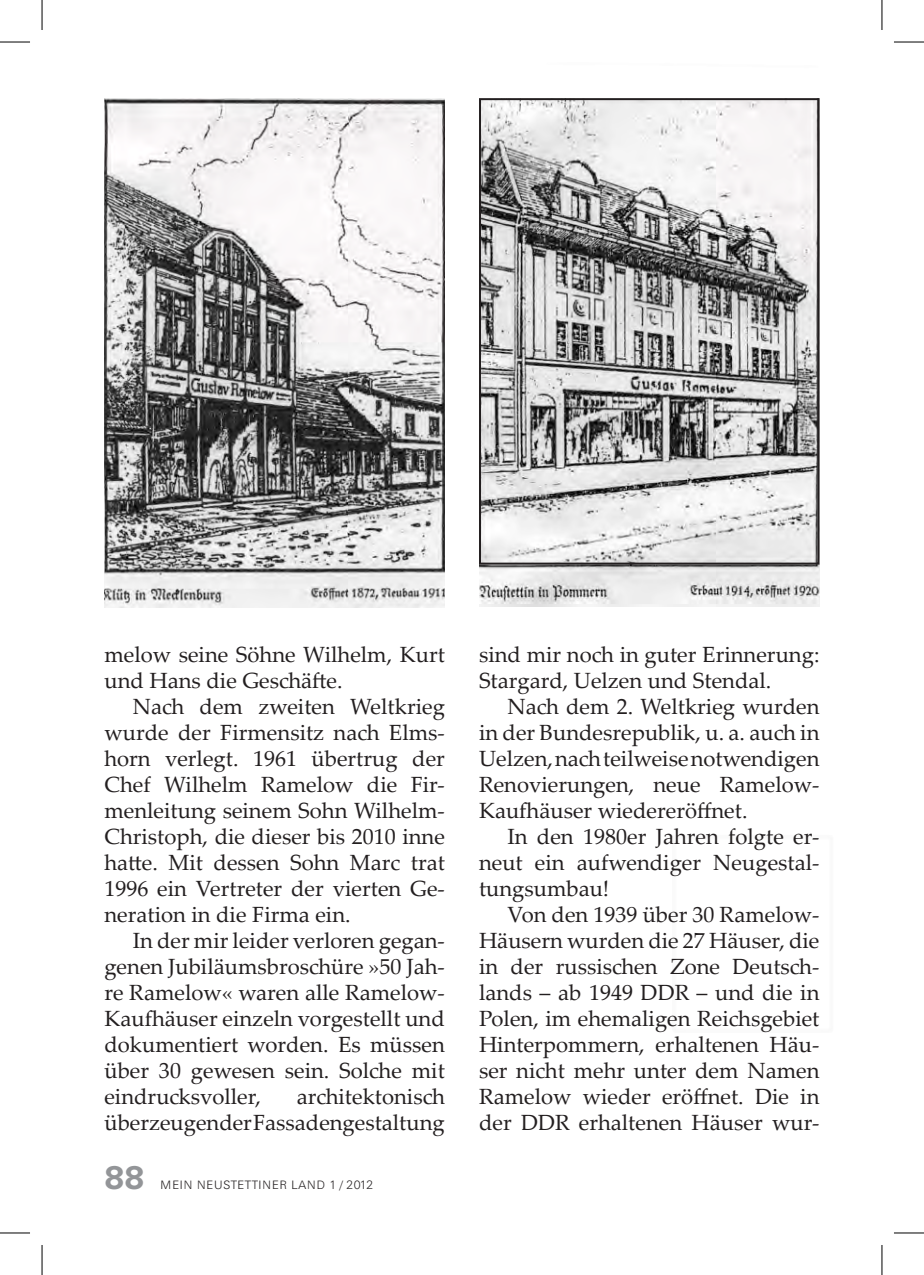
<style>
.page{position:relative;width:924px;height:1275px;background:#fff}
.page>*{position:absolute;margin:0;border:0;box-sizing:border-box;transform-origin:0 0}
.t1{font:700 32px "Univers BQ";color:#939598}
.t2{font:22px/26px "Palatino Linotype";color:#231f20;text-align:justify}
.t3{font:300 12px "Univers BQ";letter-spacing:.07em;color:#231f20}
</style>
<div class="page">
<img style="left:104px;top:99px;width:341px;height:509px">
<img style="left:479px;top:106px;width:340px;height:500px">
<hr style="left:477px;top:99px;width:2px;height:466px;background:#231f20">
<div style="left:479px;top:98px;width:340px;height:466px;border:2px solid #231f20"></div>
<hr style="left:0;top:42px;width:30px;height:1px;background:#000">
<hr style="left:893px;top:42px;width:30px;height:1px;background:#000">
<hr style="left:0;top:1232px;width:30px;height:1px;background:#000">
<hr style="left:893px;top:1232px;width:30px;height:1px;background:#000">
<hr style="left:42px;top:0;width:1px;height:30px;background:#000">
<hr style="left:42px;top:1245px;width:1px;height:30px;background:#000">
<hr style="left:881px;top:0;width:1px;height:30px;background:#000">
<hr style="left:881px;top:1245px;width:1px;height:30px;background:#000">
<p class="t2" style="left:104px;top:641px;width:342px">melow seine Söhne Wilhelm, Kurt und Hans die Geschäfte.</p>
<p class="t2" style="left:104px;top:693px;width:342px;text-indent:28px">Nach dem zweiten Weltkrieg wurde der Firmensitz nach Elms&shy;horn verlegt. 1961 übertrug der Chef Wilhelm Ramelow die Fir&shy;menleitung seinem Sohn Wilhelm-Christoph, die dieser bis 2010 inne hatte. Mit dessen Sohn Marc trat 1996 ein Vertreter der vierten Ge&shy;neration in die Firma ein.</p>
<p class="t2" style="left:104px;top:927px;width:342px;text-indent:28px">In der mir leider verloren gegan&shy;genen Jubiläumsbroschüre »50 Jah&shy;re Ramelow« waren alle Ramelow-Kaufhäuser einzeln vorgestellt und dokumentiert worden. Es müssen über 30 gewesen sein. Solche mit eindrucksvoller,</p>
<p class="t2" style="left:104px;top:1083px;width:342px;text-align:right">architektonisch<br>überzeugender Fassadengestaltung</p>
<h1 class="t1" style="left:104px;top:1159px;width:41px">88</h1>
<p class="t3" style="left:160px;top:1177px;width:214px">MEIN NEUSTETTINER LAND 1 / 2012</p>
<p class="t2" style="left:479px;top:641px;width:342px">sind mir noch in guter Erinnerung:<br>Stargard, Uelzen und Stendal.</p>
<p class="t2" style="left:479px;top:693px;width:342px;text-indent:28px">Nach dem 2. Weltkrieg wurden in der Bundesrepublik, u. a. auch in Uelzen, nach teilweise notwendigen Renovierungen, neue Ramelow-Kaufhäuser wiedereröffnet.</p>
<p class="t2" style="left:479px;top:823px;width:342px;text-indent:28px">In den 1980er Jahren folgte er&shy;neut ein aufwendiger Neugestal&shy;tungsumbau!</p>
<p class="t2" style="left:479px;top:901px;width:342px;text-indent:28px">Von den 1939 über 30 Ramelow-Häusern wurden die 27 Häuser, die in der russischen Zone Deutsch&shy;lands – ab 1949 DDR – und die in Polen, im ehemaligen Reichsgebiet Hinterpommern, erhaltenen Häu&shy;ser nicht mehr unter dem Namen Ramelow wieder eröffnet. Die in der DDR erhaltenen Häuser wur-</p>
</div>
